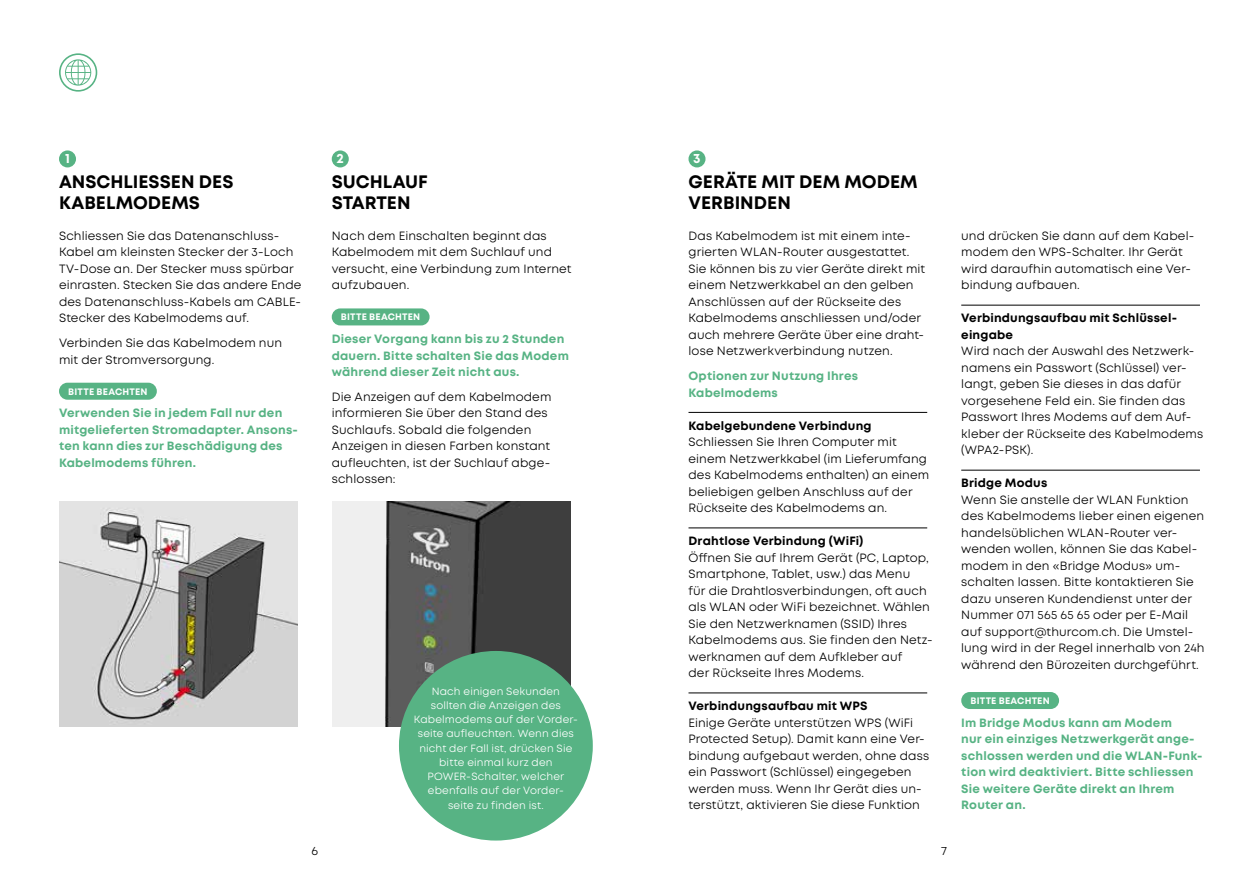
<style>
.page{position:relative;width:1259px;height:893px;background:#fff}
.page>*{position:absolute;margin:0;border:0;box-sizing:border-box;transform-origin:0 0}
.t1{font:700 18px/21px "Mont";color:#000}
.t2{font:700 13.5px "Mont";color:#fff}
.t3{font:12px/16.5px "Mont";letter-spacing:.01em;color:#000}
.t4{font:700 12px/16.5px "Mont";letter-spacing:.015em;color:#57b384}
.t5{font:700 12px/16.5px "Mont";letter-spacing:.015em;color:#000}
.t6{font:10.5px/14.2px "Mont";letter-spacing:.015em;color:#fff;text-align:center}
.t7{font:700 9.3px "Mont";letter-spacing:.025em;color:#fff}
</style>
<div class="page">
<img style="left:332px;top:501px;width:238px;height:226px">
<img style="left:59px;top:501px;width:239px;height:226px">
<div style="left:688px;top:150px;width:17px;height:17px;background:#57b384;border-radius:50%"></div>
<hr style="left:688px;top:412px;width:239px;height:1px;background:#000">
<hr style="left:688px;top:528px;width:239px;height:1px;background:#000">
<hr style="left:688px;top:693px;width:239px;height:1px;background:#000">
<div style="left:332px;top:308px;width:97px;height:17px;background:#57b384;border-radius:9px"></div>
<div style="left:332px;top:150px;width:17px;height:17px;background:#57b384;border-radius:50%"></div>
<div style="left:399px;top:651px;width:194px;height:189px;background:#57b384;border-radius:50%"></div>
<div style="left:59px;top:383px;width:98px;height:17px;background:#57b384;border-radius:9px"></div>
<div style="left:59px;top:150px;width:17px;height:17px;background:#57b384;border-radius:50%"></div>
<hr style="left:961px;top:305px;width:239px;height:1px;background:#000">
<hr style="left:961px;top:470px;width:239px;height:1px;background:#000">
<div style="left:961px;top:692px;width:98px;height:17px;background:#57b384;border-radius:9px"></div>
<svg style="left:59px;top:53px;width:38px;height:39px"></svg>
<p class="t2" style="left:65px;top:150px;width:6px">1</p>
<h1 class="t1" style="left:59px;top:172px;width:176px">ANSCHLIESSEN DES<br>KABELMODEMS</h1>
<p class="t3" style="left:59px;top:228px;width:244px">Schliessen Sie das Datenanschluss-Kabel am kleinsten Stecker der 3-Loch TV-Dose an. Der Stecker muss spürbar einrasten. Stecken Sie das andere Ende des Datenanschluss-Kabels am CABLE-Stecker des Kabelmodems auf.</p>
<p class="t3" style="left:59px;top:335px;width:225px">Verbinden Sie das Kabelmodem nun mit der Stromversorgung.</p>
<p class="t7" style="left:68px;top:385px;width:81px">BITTE BEACHTEN</p>
<p class="t4" style="left:59px;top:405px;width:240px">Verwenden Sie in jedem Fall nur den mitgelieferten Stromadapter. Ansons&shy;ten kann dies zur Beschädigung des<br>Kabelmodems führen.</p>
<p class="t2" style="left:336px;top:150px;width:9px">2</p>
<h1 class="t1" style="left:332px;top:172px;width:97px">SUCHLAUF<br>STARTEN</h1>
<p class="t3" style="left:332px;top:228px;width:241px">Nach dem Einschalten beginnt das<br>Kabelmodem mit dem Suchlauf und versucht, eine Verbindung zum Internet aufzubauen.</p>
<p class="t7" style="left:341px;top:311px;width:81px">BITTE BEACHTEN</p>
<p class="t4" style="left:332px;top:331px;width:239px">Dieser Vorgang kann bis zu 2 Stunden dauern. Bitte schalten Sie das Modem während dieser Zeit nicht aus.</p>
<p class="t3" style="left:332px;top:389px;width:221px">Die Anzeigen auf dem Kabelmodem informieren Sie über den Stand des<br>Suchlaufs. Sobald die folgenden<br>Anzeigen in diesen Farben konstant aufleuchten, ist der Suchlauf abge&shy;schlossen:</p>
<p class="t6" style="left:414px;top:684px;width:165px">Nach einigen Sekunden sollten die Anzeigen des<br>Kabelmodems auf der Vorder&shy;seite aufleuchten. Wenn dies nicht der Fall ist, drücken Sie bitte einmal kurz den<br>POWER-Schalter, welcher ebenfalls auf der Vorder&shy;seite zu finden ist.</p>
<p class="t2" style="left:693px;top:150px;width:9px">3</p>
<h1 class="t1" style="left:688px;top:172px;width:231px">GERÄTE MIT DEM MODEM<br>VERBINDEN</h1>
<p class="t3" style="left:688px;top:228px;width:238px">Das Kabelmodem ist mit einem inte&shy;grierten WLAN-Router ausgestattet.<br>Sie können bis zu vier Geräte direkt mit einem Netzwerkkabel an den gelben Anschlüssen auf der Rückseite des Kabelmodems anschliessen und/oder auch mehrere Geräte über eine draht&shy;lose Netzwerkverbindung nutzen.</p>
<p class="t4" style="left:688px;top:368px;width:171px">Optionen zur Nutzung Ihres<br>Kabelmodems</p>
<p class="t5" style="left:688px;top:417px;width:185px">Kabelgebundene Verbindung</p>
<p class="t3" style="left:688px;top:434px;width:242px">Schliessen Sie Ihren Computer mit einem Netzwerkkabel (im Lieferumfang des Kabelmodems enthalten) an einem beliebigen gelben Anschluss auf der Rückseite des Kabelmodems an.</p>
<p class="t5" style="left:688px;top:533px;width:176px">Drahtlose Verbindung (WiFi)</p>
<p class="t3" style="left:688px;top:549px;width:246px">Öffnen Sie auf Ihrem Gerät (PC, Laptop, Smartphone, Tablet, usw.) das Menu<br>für die Drahtlosverbindungen, oft auch als WLAN oder WiFi bezeichnet. Wählen Sie den Netzwerknamen (SSID) Ihres Kabelmodems aus. Sie finden den Netz&shy;werknamen auf dem Aufkleber auf<br>der Rückseite Ihres Modems.</p>
<p class="t5" style="left:688px;top:698px;width:180px">Verbindungsaufbau mit WPS</p>
<p class="t3" style="left:688px;top:714px;width:242px">Einige Geräte unterstützen WPS (WiFi Protected Setup). Damit kann eine Ver&shy;bindung aufgebaut werden, ohne dass ein Passwort (Schlüssel) eingegeben werden muss. Wenn Ihr Gerät dies un&shy;terstützt, aktivieren Sie diese Funktion</p>
<p class="t3" style="left:961px;top:228px;width:234px">und drücken Sie dann auf dem Kabel&shy;modem den WPS-Schalter. Ihr Gerät wird daraufhin automatisch eine Ver&shy;bindung aufbauen.</p>
<p class="t5" style="left:961px;top:310px;width:217px">Verbindungsaufbau mit Schlüssel&shy;eingabe</p>
<p class="t3" style="left:961px;top:343px;width:244px">Wird nach der Auswahl des Netzwerk&shy;namens ein Passwort (Schlüssel) ver&shy;langt, geben Sie dieses in das dafür vorgesehene Feld ein. Sie finden das<br>Passwort Ihres Modems auf dem Auf&shy;kleber der Rückseite des Kabelmodems (WPA2-PSK).</p>
<p class="t5" style="left:961px;top:475px;width:88px">Bridge Modus</p>
<p class="t3" style="left:961px;top:492px;width:245px">Wenn Sie anstelle der WLAN Funktion des Kabelmodems lieber einen eigenen handelsüblichen WLAN-Router ver&shy;wenden wollen, können Sie das Kabel&shy;modem in den «Bridge Modus» um&shy;schalten lassen. Bitte kontaktieren Sie dazu unseren Kundendienst unter der Nummer 071 565 65 65 oder per E-Mail auf support@thurcom.ch. Die Umstel&shy;lung wird in der Regel innerhalb von 24h während den Bürozeiten durchgeführt.</p>
<p class="t7" style="left:970px;top:695px;width:81px">BITTE BEACHTEN</p>
<p class="t4" style="left:961px;top:714px;width:243px">Im Bridge Modus kann am Modem<br>nur ein einziges Netzwerkgerät ange&shy;schlossen werden und die WLAN-Funk&shy;tion wird deaktiviert. Bitte schliessen<br>Sie weitere Geräte direkt an Ihrem<br>Router an.</p>
<p class="t3" style="left:311px;top:842px;width:8px">6</p>
<p class="t3" style="left:941px;top:842px;width:7px">7</p>
</div>
